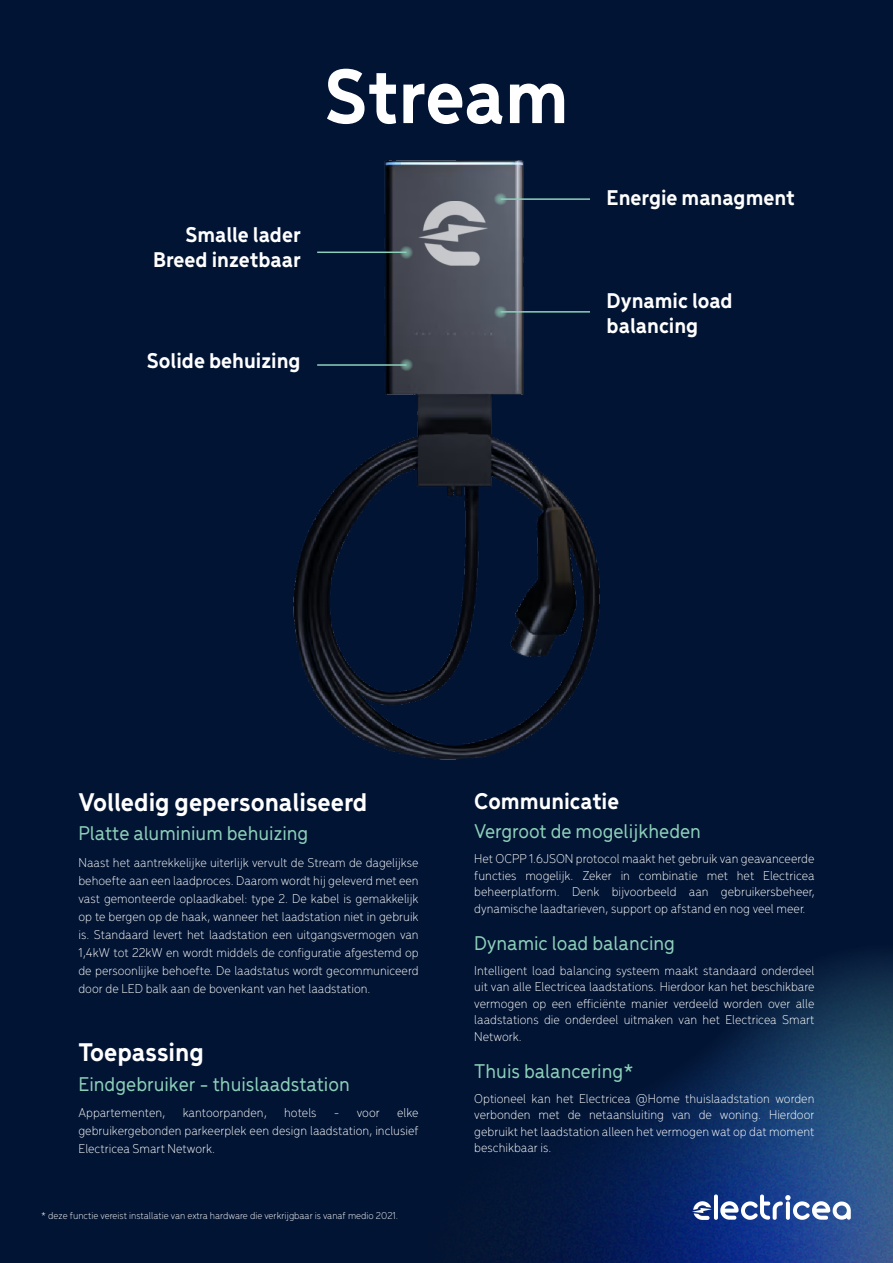
<style>
.page{position:relative;width:893px;height:1263px;background:#021433}
.page>*{position:absolute;margin:0;border:0;box-sizing:border-box;transform-origin:0 0}
.t1{font:700 81.15px "Menca";color:#fff}
.t2{font:700 27px "Menca";color:#fff}
.t3{font:700 24px "Menca";color:#fff}
.t4{font:700 22.5px/25.5px "Menca";color:#fff}
.t5{font:500 21px "Menca";color:#8dd0ba}
.t6{font:300 13.5px/16.5px "Menca";color:#fff;text-align:justify}
.t7{font:300 10.5px "Menca";color:#fff}
</style>
<div class="page">
<img style="left:528px;top:957px;width:365px;height:306px">
<svg style="left:692px;top:1194px;width:159px;height:26px;background:#6a82b5"></svg>
<img style="left:293px;top:160px;width:307px;height:600px">
<hr style="left:317px;top:252px;width:89px;height:1px;background:#8dd0ba">
<svg style="left:398px;top:244px;width:17px;height:16px"></svg>
<hr style="left:317px;top:364px;width:89px;height:2px;background:#8dd0ba">
<svg style="left:398px;top:357px;width:17px;height:16px"></svg>
<hr style="left:501px;top:311px;width:89px;height:2px;background:#8dd0ba">
<svg style="left:493px;top:304px;width:16px;height:16px"></svg>
<hr style="left:501px;top:198px;width:89px;height:2px;background:#8dd0ba">
<svg style="left:493px;top:191px;width:16px;height:16px"></svg>
<p class="t1" style="left:324px;top:40px;width:246px">Stream</p>
<p class="t4" style="left:185px;top:220px;width:117px">Smalle lader</p>
<p class="t4" style="left:153px;top:245px;width:149px">Breed inzetbaar</p>
<p class="t4" style="left:147px;top:347px;width:155px">Solide behuizing</p>
<p class="t4" style="left:607px;top:183px;width:190px">Energie managment</p>
<p class="t4" style="left:607px;top:286px;width:127px">Dynamic load balancing</p>
<p class="t2" style="left:78px;top:783px;width:290px">Volledig gepersonaliseerd</p>
<p class="t5" style="left:78px;top:819px;width:231px">Platte aluminium behuizing</p>
<p class="t6" style="left:78px;top:853px;width:342px;line-height:18px">Naast het aantrekkelijke uiterlijk vervult de Stream de dagelijkse behoefte aan een laadproces. Daarom wordt hij geleverd met een vast gemonteerde oplaadkabel: type 2. De kabel is gemakkelijk op te bergen op de haak, wanneer het laadstation niet in gebruik is. Standaard levert het laadstation een uitgangsvermogen van 1,4kW tot 22kW en wordt middels de configuratie afgestemd op de persoonlijke behoefte. De laadstatus wordt gecommuniceerd door de LED balk aan de bovenkant van het laadstation.</p>
<p class="t2" style="left:78px;top:1033px;width:127px">Toepassing</p>
<p class="t5" style="left:78px;top:1069px;width:273px">Eindgebruiker - thuislaadstation</p>
<p class="t6" style="left:78px;top:1104px;width:88px">Appartementen,</p>
<p class="t6" style="left:183px;top:1104px;width:86px">kantoorpanden,</p>
<p class="t6" style="left:284px;top:1104px;width:34px">hotels</p>
<p class="t6" style="left:334px;top:1104px;width:47px">- voor</p>
<p class="t6" style="left:78px;top:1103px;width:342px;line-height:18px;text-indent:319px">elke gebruikergebonden parkeerplek een design laadstation, inclusief Electricea Smart Network.</p>
<p class="t7" style="left:41px;top:1209px;width:358px">* deze functie vereist installatie van extra hardware die verkrijgbaar is vanaf medio 2021.</p>
<p class="t3" style="left:474px;top:784px;width:146px">Communicatie</p>
<p class="t5" style="left:474px;top:817px;width:228px">Vergroot de mogelijkheden</p>
<p class="t6" style="left:474px;top:850px;width:342px">Het OCPP 1.6JSON protocol maakt het gebruik van geavanceerde functies mogelijk. Zeker in combinatie met het Electricea beheerplatform. Denk bijvoorbeeld aan gebruikersbeheer, dynamische laadtarieven, support op afstand en nog veel meer.</p>
<p class="t5" style="left:474px;top:928px;width:202px">Dynamic load balancing</p>
<p class="t6" style="left:474px;top:961px;width:342px">Intelligent load balancing systeem maakt standaard onderdeel uit van alle Electricea laadstations. Hierdoor kan het beschikbare vermogen op een efficiënte manier verdeeld worden over alle laadstations die onderdeel uitmaken van het Electricea Smart Network.</p>
<p class="t5" style="left:474px;top:1056px;width:161px">Thuis balancering*</p>
<p class="t6" style="left:474px;top:1089px;width:342px">Optioneel kan het Electricea @Home thuislaadstation worden verbonden met de netaansluiting van de woning. Hierdoor gebruikt het laadstation alleen het vermogen wat op dat moment beschikbaar is.</p>
</div>
